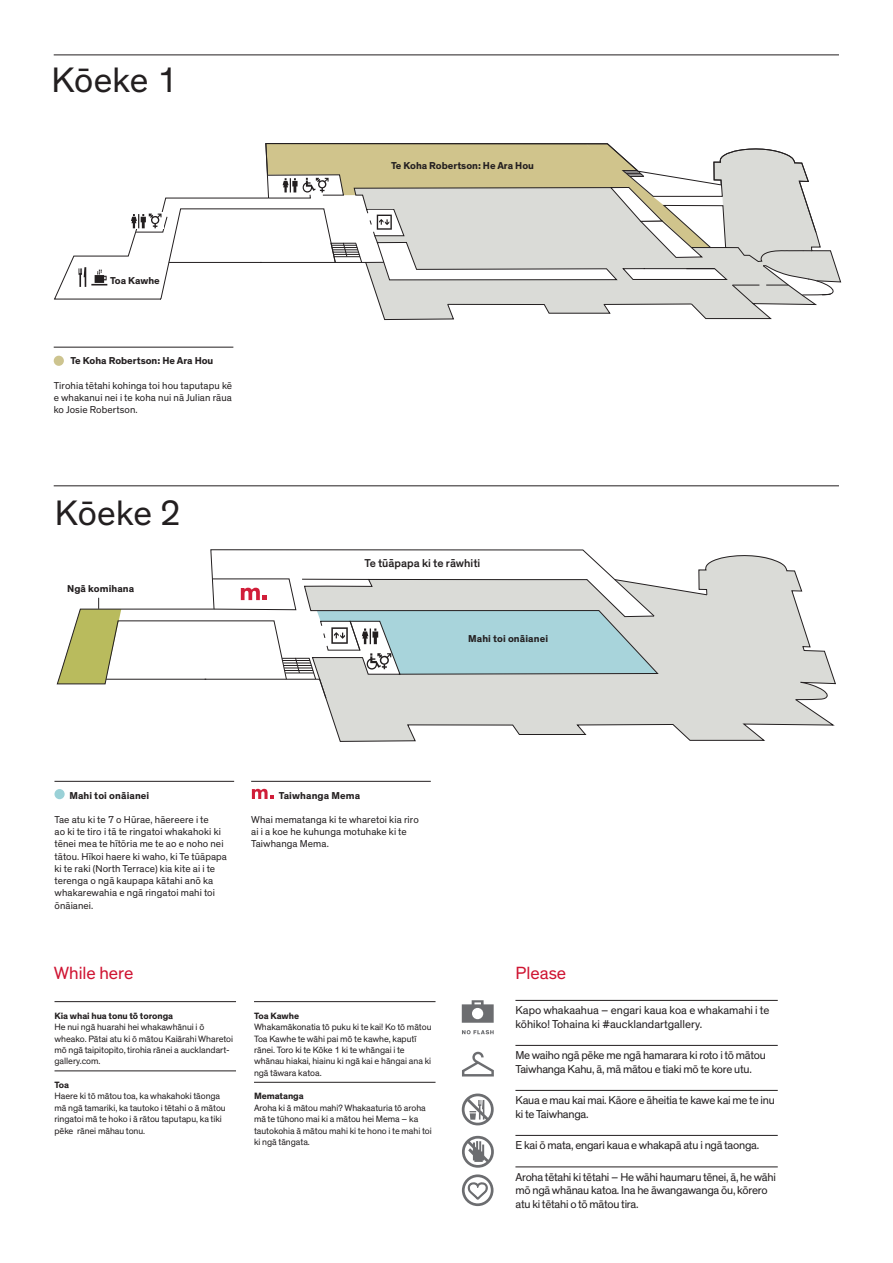
<style>
.page{position:relative;width:893px;height:1263px;background:#fff}
.page>*{position:absolute;margin:0;border:0;box-sizing:border-box;transform-origin:0 0}
.Theinhardt_Header{font:36px "Theinhardt";color:#231f20}
.S2__10__12_Medium{font:18px "Theinhardt";color:#cf1432}
.S3_2_7_75_9___Rule___4_233_Space{font:11.7px/13.5px "Theinhardt";letter-spacing:-.02em;color:#231f20}
.S3_2_7_75_9___Rule___4_233_Space-2{font:11.7px/13.5px "Theinhardt";color:#231f20}
.Paragraph_Style_1{font:500 11.7px "Theinhardt";color:#231f20}
.t1{font:500 11.4px "Theinhardt";letter-spacing:.01em;color:#231f20}
.t2{font:500 10.5px "Theinhardt";color:#231f20}
.t3{font:10.2px/12.3px "Theinhardt";letter-spacing:.01em;color:#231f20}
.Paragraph_Style_1-2{font:700 10.2px "Theinhardt";color:#231f20}
.t4{font:9.3px/11.4px "Theinhardt";letter-spacing:-.005em;color:#231f20}
.s1{font-weight:700}
</style>
<div class="page">
<hr style="left:54px;top:347px;width:179px;height:1px;background:#231f20">
<svg style="left:54px;top:143px;width:787px;height:177px"></svg>
<div style="left:54px;top:356px;width:10px;height:10px;background:#cdc48f;border-radius:50%"></div>
<hr style="left:54px;top:781px;width:180px;height:1px;background:#231f20">
<hr style="left:251px;top:781px;width:180px;height:1px;background:#231f20">
<div style="left:54px;top:789px;width:11px;height:10px;background:#9ad1d7;border-radius:50%"></div>
<svg style="left:252px;top:789px;width:21px;height:10px"></svg>
<svg style="left:56px;top:549px;width:780px;height:193px"></svg>
<hr style="left:54px;top:55px;width:785px;height:1px;background:#231f20">
<hr style="left:54px;top:486px;width:785px;height:1px;background:#231f20">
<hr style="left:55px;top:1001px;width:181px;height:1px;background:#231f20">
<hr style="left:55px;top:1070px;width:181px;height:1px;background:#231f20">
<hr style="left:254px;top:1001px;width:181px;height:1px;background:#231f20">
<hr style="left:254px;top:1082px;width:181px;height:1px;background:#231f20">
<hr style="left:515px;top:1000px;width:263px;height:1px;background:#231f20">
<hr style="left:515px;top:1045px;width:263px;height:1px;background:#231f20">
<hr style="left:515px;top:1090px;width:263px;height:1px;background:#231f20">
<hr style="left:515px;top:1135px;width:263px;height:1px;background:#231f20">
<hr style="left:515px;top:1167px;width:263px;height:1px;background:#231f20">
<svg style="left:462px;top:1052px;width:32px;height:24px"></svg>
<svg style="left:462px;top:1030px;width:32px;height:4px"></svg>
<svg style="left:462px;top:1000px;width:32px;height:23px"></svg>
<svg style="left:462px;top:1136px;width:32px;height:32px"></svg>
<svg style="left:462px;top:1093px;width:32px;height:32px"></svg>
<svg style="left:467px;top:1181px;width:22px;height:19px"></svg>
<div style="left:462px;top:1174px;width:31px;height:32px;border:3px solid #6c6d70;border-radius:50%"></div>
<div style="left:380px;top:553px;width:84px;height:21px;background:#fff"></div>
<div style="left:111px;top:269px;width:33px;height:19px;background:#fff"></div>
<p class="Theinhardt_Header" style="left:51px;top:59px;width:128px">Kōeke 1</p>
<p class="t2" style="left:114px;top:273px;width:23px">Cafe</p>
<p class="Paragraph_Style_1-2" style="left:110px;top:274px;width:51px">Toa Kawhe</p>
<p class="Paragraph_Style_1-2" style="left:70px;top:355px;width:144px">Te Koha Robertson: He Ara Hou</p>
<p class="t3" style="left:54px;top:379px;width:180px;text-align:justify">Tirohia tētahi kohinga toi hou taputapu kē e whakanui nei i te koha nui nā Julian rāua ko Josie Robertson.</p>
<p class="Theinhardt_Header" style="left:55px;top:492px;width:128px">Kōeke 2</p>
<p class="Paragraph_Style_1-2" style="left:67px;top:582px;width:69px">Ngā komihana</p>
<p class="Paragraph_Style_1-2" style="left:391px;top:160px;width:144px">Te Koha Robertson: He Ara Hou</p>
<p class="Paragraph_Style_1" style="left:364px;top:556px;width:118px">Te tūāpapa ki te rāwhiti</p>
<p class="t1" style="left:391px;top:557px;width:64px">East Terrace</p>
<p class="Paragraph_Style_1-2" style="left:468px;top:632px;width:81px">Mahi toi onāianei</p>
<p class="Paragraph_Style_1-2" style="left:69px;top:789px;width:81px">Mahi toi onāianei</p>
<p class="t3" style="left:54px;top:814px;width:174px">Tae atu ki te 7 o Hūrae, hāereere i te<br>ao ki te tiro i tā te ringatoi whakahoki ki tēnei mea te hītōria me te ao e noho nei tātou. Hīkoi haere ki waho, ki Te tūāpapa ki te raki (North Terrace) kia kite ai i te terenga o ngā kaupapa kātahi anō ka whakarewahia e ngā ringatoi mahi toi ōnāianei.</p>
<p class="Paragraph_Style_1-2" style="left:279px;top:789px;width:83px">Taiwhanga Mema</p>
<p class="t3" style="left:251px;top:814px;width:169px">Whai mematanga ki te wharetoi kia riro ai i a koe he kuhunga motuhake ki te<br>Taiwhanga Mema.</p>
<p class="S2__10__12_Medium" style="left:54px;top:963px;width:81px">While here</p>
<p class="t4" style="left:55px;top:1010px;width:180px"><span class="s1">Kia whai hua tonu tō toronga<br></span>He nui ngā huarahi hei whakawhānui i ō wheako. Pātai atu ki ō mātou Kaiārahi Wharetoi mō ngā taipitopito, tirohia rānei a aucklandart&shy;gallery.com.</p>
<p class="t4" style="left:55px;top:1079px;width:173px"><span class="s1">Toa<br></span>Haere ki tō mātou toa, ka whakahoki tāonga mā ngā tamariki, ka tautoko i tētahi o ā mātou ringatoi mā te hoko i ā rātou taputapu, ka tiki pēke rānei māhau tonu.</p>
<p class="t4" style="left:254px;top:1010px;width:179px"><span class="s1">Toa Kawhe<br></span>Whakamākonatia tō puku ki te kai! Ko tō mātou<br>Toa Kawhe te wāhi pai mō te kawhe, kaputī rānei. Toro ki te Kōke 1 ki te whāngai i te whānau hiakai, hiainu ki ngā kai e hāngai ana ki ngā tāwara katoa.</p>
<p class="t4" style="left:254px;top:1091px;width:179px"><span class="s1">Mematanga<br></span>Aroha ki ā mātou mahi? Whakaaturia tō aroha mā te tūhono mai ki a mātou hei Mema – ka tautokohia ā mātou mahi ki te hono i te mahi toi ki ngā tāngata.</p>
<p class="S2__10__12_Medium" style="left:515px;top:963px;width:52px">Please</p>
<p class="S3_2_7_75_9___Rule___4_233_Space-2" style="left:515px;top:1004px;width:256px">Kapo whakaahua – engari kaua koa e whakamahi i te kōhiko! Tohaina ki #aucklandartgallery.</p>
<p class="S3_2_7_75_9___Rule___4_233_Space" style="left:515px;top:1049px;width:252px">Me waiho ngā pēke me ngā hamarara ki roto i tō mātou<br>Taiwhanga Kahu, ā, mā mātou e tiaki mō te kore utu.</p>
<p class="S3_2_7_75_9___Rule___4_233_Space" style="left:515px;top:1094px;width:261px">Kaua e mau kai mai. Kāore e āheitia te kawe kai me te inu ki te Taiwhanga.</p>
<p class="S3_2_7_75_9___Rule___4_233_Space" style="left:515px;top:1139px;width:245px">E kai ō mata, engari kaua e whakapā atu i ngā taonga.</p>
<p class="S3_2_7_75_9___Rule___4_233_Space" style="left:515px;top:1170px;width:262px">Aroha tētahi ki tētahi – He wāhi haumaru tēnei, ā, he wāhi mō ngā whānau katoa. Ina he āwangawanga ōu, kōrero atu ki tētahi o tō mātou tira.</p>
</div>
